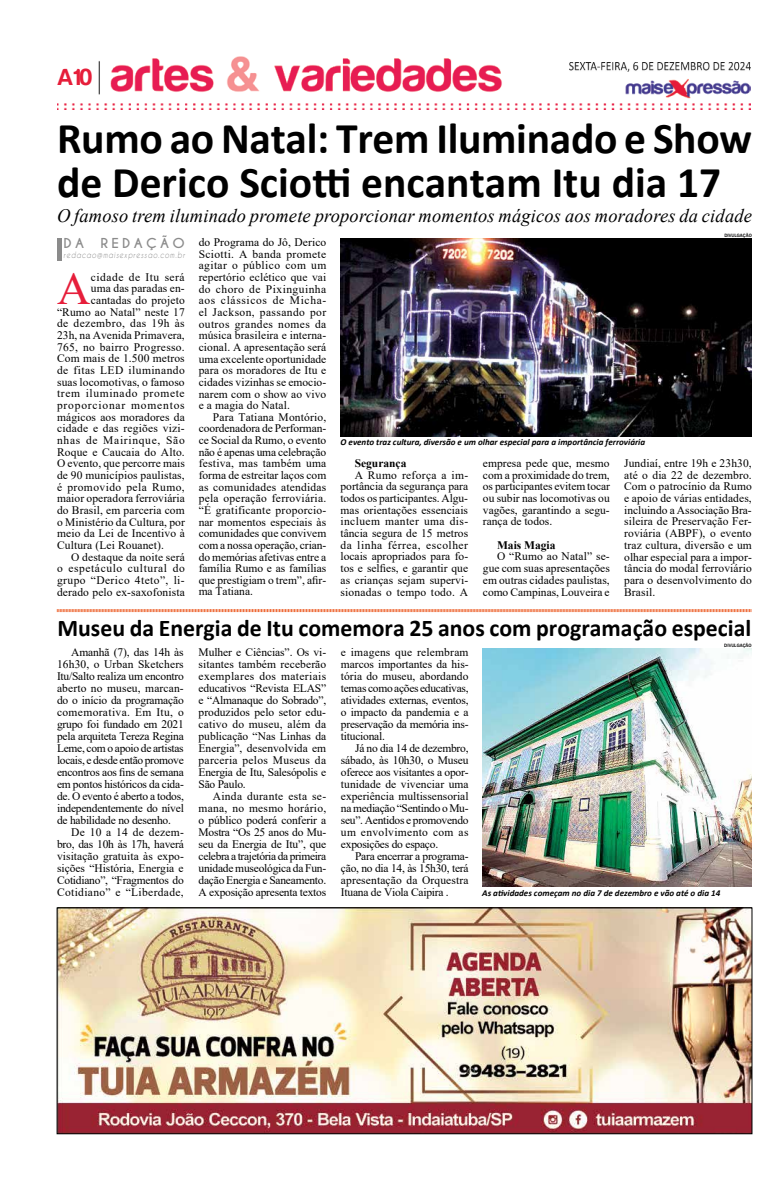
<style>
.page{position:relative;width:780px;height:1191px;background:#fff}
.page>*{position:absolute;margin:0;border:0;box-sizing:border-box;transform-origin:0 0}
.t1{font:46.2px "Times New Roman";color:#e61e3a}
.t2{font:700 44px/44px "Calibri";letter-spacing:-.005em;color:#000}
.t3{font:700 24px "Calibri";color:#000}
.t4{font:24px "Harabara";color:#e61e3a}
.t5{font:italic 19px "Times New Roman";letter-spacing:.01em;color:#000}
.t6{font:700 12.9px "Caviar Dreams";letter-spacing:.24em;color:#8b8b8b;scale:1.04 1}
.t7{font:11.5px/12px "Times New Roman";letter-spacing:.01em;color:#000;text-align:justify}
.t8{font:11.5px "Times New Roman";letter-spacing:.035em;color:#000}
.t9{font:11.5px "Times New Roman";letter-spacing:.05em;color:#000}
.t10{font:11.5px "Times New Roman";letter-spacing:.055em;color:#000}
.t11{font:11.5px "Times New Roman";letter-spacing:.07em;color:#000}
.t12{font:11.5px "Times New Roman";letter-spacing:.06em;color:#000}
.t13{font:700 11.5px "Times New Roman";color:#000}
.t14{font:11.5px "Times New Roman";letter-spacing:.045em;color:#000}
.t15{font:italic 700 9px "Calibri";color:#000}
.t16{font:italic 8.3px "Caviar Dreams";letter-spacing:.11em;color:#8b8b8b;scale:.83 1}
.t17{font:500 4.9px "Franklin Gothic";color:#000}
</style>
<div class="page">
<img style="left:57px;top:57px;width:693px;height:52px">
<img style="left:569px;top:62px;width:181px;height:9px">
<img style="left:59px;top:909px;width:691px;height:223px">
<div style="left:57px;top:907px;width:695px;height:227px;border:1px solid #000"></div>
<img style="left:340px;top:238px;width:411px;height:199px">
<hr style="left:57px;top:238px;width:4px;height:23px;background:#8b8b8b">
<svg style="left:57px;top:609px;width:694px;height:3px;background:#f39e7d"></svg>
<img style="left:482px;top:648px;width:269px;height:239px">
<h3 class="t4" style="left:57px;top:64px;width:36px">A10</h3>
<h2 class="t2" style="left:57px;top:116px;width:696px">Rumo ao Natal: Trem Iluminado e Show de Derico Sciotti encantam Itu dia 17</h2>
<h3 class="t5" style="left:57px;top:202px;width:696px">O famoso trem iluminado promete proporcionar momentos mágicos aos moradores da cidade</h3>
<p class="t6" style="left:64px;top:235px;width:21px">DA</p>
<p class="t6" style="left:101px;top:235px;width:82px">REDAÇÃO</p>
<p class="t16" style="left:64px;top:250px;width:147px">redacao@maisexpressao.com.br</p>
<h1 class="t1" style="left:57px;top:256px;width:35px">A</h1>
<p class="t14" style="left:91px;top:269px;width:95px">cidade de Itu será</p>
<p class="t7" style="left:91px;top:282px;width:95px">uma das paradas en-</p>
<p class="t7" style="left:91px;top:294px;width:95px">cantadas do projeto</p>
<p class="t7" style="left:57px;top:305px;width:129px">“Rumo ao Natal” neste 17</p>
<p class="t8" style="left:57px;top:315px;width:129px">de dezembro, das 19h às</p>
<p class="t7" style="left:57px;top:329px;width:129px">23h, na Avenida Primavera,</p>
<p class="t7" style="left:57px;top:340px;width:129px">765, no bairro Progresso.</p>
<p class="t7" style="left:57px;top:352px;width:129px">Com mais de 1.500 metros</p>
<p class="t8" style="left:57px;top:362px;width:129px">de fitas LED iluminando</p>
<p class="t7" style="left:57px;top:375px;width:129px">suas locomotivas, o famoso</p>
<p class="t10" style="left:57px;top:385px;width:129px">trem iluminado promete</p>
<p class="t11" style="left:57px;top:397px;width:129px">proporcionar momentos</p>
<p class="t7" style="left:57px;top:410px;width:129px">mágicos aos moradores da</p>
<p class="t7" style="left:57px;top:422px;width:129px">cidade e das regiões vizi-</p>
<p class="t12" style="left:57px;top:432px;width:129px">nhas de Mairinque, São</p>
<p class="t7" style="left:57px;top:445px;width:129px">Roque e Caucaia do Alto.</p>
<p class="t7" style="left:57px;top:457px;width:129px">O evento, que percorre mais</p>
<p class="t7" style="left:57px;top:469px;width:129px">de 90 municípios paulistas,</p>
<p class="t8" style="left:57px;top:479px;width:129px">é promovido pela Rumo,</p>
<p class="t7" style="left:57px;top:492px;width:129px">maior operadora ferroviária</p>
<p class="t7" style="left:57px;top:504px;width:129px">do Brasil, em parceria com</p>
<p class="t7" style="left:57px;top:515px;width:129px">o Ministério da Cultura, por</p>
<p class="t7" style="left:57px;top:527px;width:129px">meio da Lei de Incentivo à</p>
<p class="t7" style="left:57px;top:539px;width:108px">Cultura (Lei Rouanet).</p>
<p class="t7" style="left:71px;top:550px;width:115px">O destaque da noite será</p>
<p class="t9" style="left:57px;top:560px;width:129px">o espetáculo cultural do</p>
<p class="t8" style="left:57px;top:572px;width:129px">grupo “Derico 4teto”, li-</p>
<p class="t7" style="left:57px;top:585px;width:129px">derado pelo ex-saxofonista</p>
<p class="t7" style="left:199px;top:236px;width:129px;line-height:11.6px">do Programa do Jô, Derico Sciotti. A banda promete agitar o público com um repertório eclético que vai do choro de Pixinguinha aos clássicos de Micha&shy;el Jackson, passando por outros grandes nomes da música brasileira e interna&shy;cional. A apresentação será uma excelente oportunidade para os moradores de Itu e cidades vizinhas se emocio&shy;narem com o show ao vivo e a magia do Natal.</p>
<p class="t7" style="left:199px;top:411px;width:129px;line-height:11.6px;text-indent:14px">Para Tatiana Montório, coordenadora de Performan&shy;ce Social da Rumo, o evento não é apenas uma celebração festiva, mas também uma forma de estreitar laços com as comunidades atendidas pela operação ferroviária. “É gratificante proporcio&shy;nar momentos especiais às comunidades que convivem com a nossa operação, crian&shy;do memórias afetivas entre a família Rumo e as famílias que prestigiam o trem”, afir&shy;ma Tatiana.</p>
<p class="t17" style="left:724px;top:232px;width:29px">DIVULGAÇÃO</p>
<p class="t15" style="left:340px;top:436px;width:306px">O evento traz cultura, diversão e um olhar especial para a importância ferroviária</p>
<p class="t13" style="left:354px;top:455px;width:53px">Segurança</p>
<p class="t7" style="left:340px;top:468px;width:129px;line-height:11.7px;text-indent:14px">A Rumo reforça a im&shy;portância da segurança para todos os participantes. Algu&shy;mas orientações essenciais incluem manter uma dis&shy;tância segura de 15 metros da linha férrea, escolher locais apropriados para fo&shy;tos e selfies, e garantir que as crianças sejam supervi&shy;sionadas o tempo todo. A</p>
<p class="t7" style="left:483px;top:457px;width:128px;line-height:11.7px">empresa pede que, mesmo com a proximidade do trem, os participantes evitem tocar ou subir nas locomotivas ou vagões, garantindo a segu&shy;rança de todos.</p>
<p class="t7" style="left:624px;top:457px;width:129px;line-height:11.7px">Jundiaí, entre 19h e 23h30, até o dia 22 de dezembro.<br>Com o patrocínio da Rumo e apoio de várias entidades, incluindo a Associação Bra&shy;sileira de Preservação Fer&shy;roviária (ABPF), o evento traz cultura, diversão e um olhar especial para a impor&shy;tância do modal ferroviário para o desenvolvimento do Brasil.</p>
<p class="t13" style="left:497px;top:536px;width:60px">Mais Magia</p>
<p class="t7" style="left:483px;top:550px;width:128px;line-height:11.7px;text-indent:14px">O “Rumo ao Natal” se&shy;gue com suas apresentações em outras cidades paulistas, como Campinas, Louveira e</p>
<h3 class="t3" style="left:57px;top:611px;width:695px">Museu da Energia de Itu comemora 25 anos com programação especial</h3>
<p class="t7" style="left:57px;top:646px;width:128px;text-indent:14px">Amanhã (7), das 14h às 16h30, o Urban Sketchers Itu/Salto realiza um encontro aberto no museu, marcan&shy;do o início da programação comemorativa. Em Itu, o grupo foi fundado em 2021 pela arquiteta Tereza Regina Leme, com o apoio de artistas locais, e desde então promove encontros aos fins de semana em pontos históricos da cida&shy;de. O evento é aberto a todos, independentemente do nível de habilidade no desenho.</p>
<p class="t7" style="left:57px;top:826px;width:128px;text-indent:14px">De 10 a 14 de dezem&shy;bro, das 10h às 17h, haverá visitação gratuita às expo&shy;sições “História, Energia e Cotidiano”, “Fragmentos do Cotidiano” e “Liberdade,</p>
<p class="t17" style="left:724px;top:642px;width:29px">DIVULGAÇÃO</p>
<p class="t7" style="left:341px;top:646px;width:129px">e imagens que relembram marcos importantes da his&shy;tória do museu, abordando temas como ações educativas, atividades externas, eventos, o impacto da pandemia e a preservação da memória ins&shy;titucional.</p>
<p class="t7" style="left:341px;top:742px;width:129px;text-indent:14px">Já no dia 14 de dezembro, sábado, às 10h30, o Museu oferece aos visitantes a opor&shy;tunidade de vivenciar uma experiência multissensorial na mediação “Sentindo o Mu&shy;seu”. Aentidos e promovendo um envolvimento com as exposições do espaço.</p>
<p class="t7" style="left:341px;top:850px;width:129px;text-indent:14px">Para encerrar a programa&shy;ção, no dia 14, às 15h30, terá apresentação da Orquestra Ituana de Viola Caipira .</p>
<p class="t7" style="left:198px;top:646px;width:129px">Mulher e Ciências”. Os vi&shy;sitantes também receberão exemplares dos materiais educativos “Revista ELAS” e “Almanaque do Sobrado”, produzidos pelo setor edu&shy;cativo do museu, além da publicação “Nas Linhas da Energia”, desenvolvida em parceria pelos Museus da Energia de Itu, Salesópolis e São Paulo.</p>
<p class="t7" style="left:198px;top:790px;width:129px;text-indent:14px">Ainda durante esta se&shy;mana, no mesmo horário, o público poderá conferir a Mostra “Os 25 anos do Mu&shy;seu da Energia de Itu”, que celebra a trajetória da primeira unidade museológica da Fun&shy;dação Energia e Saneamento.<br>A exposição apresenta textos</p>
<p class="t15" style="left:482px;top:886px;width:239px">As atividades começam no dia 7 de dezembro e vão até o dia 14</p>
</div>
